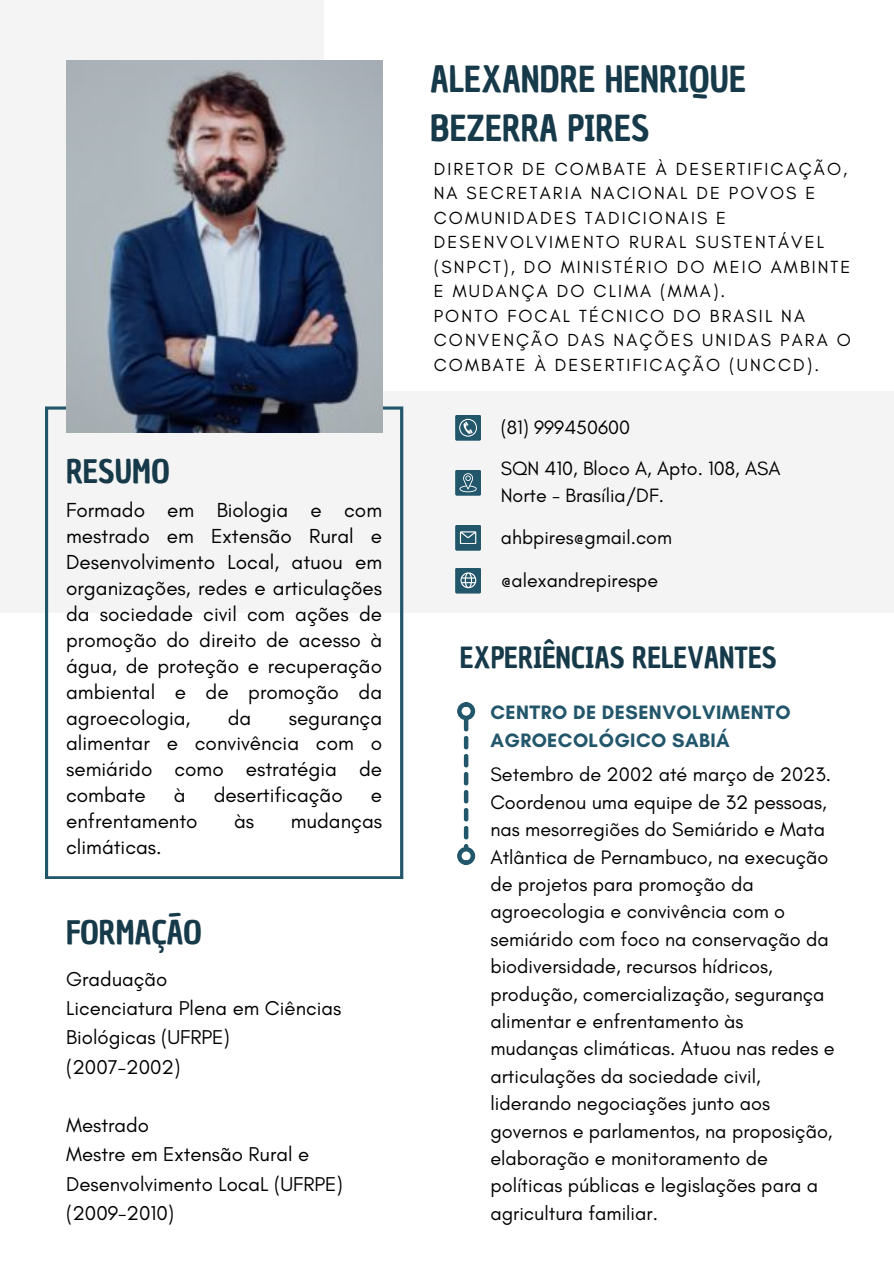
<style>
.page{position:relative;width:894px;height:1264px;background:#fff}
.page>*{position:absolute;margin:0;border:0;box-sizing:border-box;transform-origin:0 0}
.t1{font:34.95px/48.9px "Chau Philomene One";color:#163a49}
.t2{font:31.65px "Chau Philomene One";color:#163a49}
.t3{font:28.5px "Chau Philomene One";color:#163a49}
.t4{font:20.7px/25.8px "Glacial Indifference";color:#000;text-align:justify}
.t5{font:20.4px/29.2px "Glacial Indifference";color:#000}
.t6{font:19.95px/27.5px "Glacial Indifference";color:#000}
.t7{font:700 19.8px/27.2px "Glacial Indifference";letter-spacing:.02em;color:#22566b}
.t8{font:19.65px/27px "Glacial Indifference";color:#000}
.t9{font:17.85px/24.5px "Glacial Indifference";letter-spacing:.12em;color:#000}
</style>
<div class="page">
<div style="left:0;top:0;width:324px;height:419px;background:#f4f4f4"></div>
<div style="left:0;top:391px;width:893px;height:222px;background:#f4f4f4"></div>
<svg style="left:45px;top:406px;width:358px;height:473px"></svg>
<img style="left:66px;top:60px;width:316px;height:372px">
<svg style="left:464px;top:720px;width:4px;height:127px"></svg>
<div style="left:457px;top:702px;width:18px;height:18px;border:4px solid #22566b;border-radius:50%"></div>
<div style="left:457px;top:847px;width:18px;height:18px;border:4px solid #22566b;border-radius:50%"></div>
<div style="left:455px;top:415px;width:26px;height:25px;background:#22566b;border-radius:2px"></div>
<div style="left:455px;top:525px;width:26px;height:25px;background:#22566b;border-radius:2px"></div>
<div style="left:455px;top:567px;width:26px;height:26px;background:#22566b;border-radius:2px"></div>
<div style="left:455px;top:470px;width:26px;height:25px;background:#22566b;border-radius:2px"></div>
<svg style="left:459px;top:473px;width:17px;height:19px"></svg>
<svg style="left:460px;top:531px;width:16px;height:12px"></svg>
<svg style="left:460px;top:572px;width:16px;height:16px"></svg>
<svg style="left:459px;top:419px;width:18px;height:17px"></svg>
<p class="t2" style="left:66px;top:450px;width:105px">RESUMO</p>
<h4 class="t4" style="left:66px;top:497px;width:317px">Formado em Biologia e com mestrado em Extensão Rural e Desenvolvimento Local, atuou em organizações, redes e articulações da sociedade civil com ações de promoção do direito de acesso à água, de proteção e recuperação ambiental e de promoção da agroecologia,</h4>
<h4 class="t4" style="left:228px;top:704px;width:25px">da</h4>
<h4 class="t4" style="left:66px;top:704px;width:317px;text-indent:222px">segurança alimentar e convivência com o semiárido como estratégia de combate</h4>
<h4 class="t4" style="left:174px;top:782px;width:13px">à</h4>
<h4 class="t4" style="left:214px;top:782px;width:130px">desertificação</h4>
<h4 class="t4" style="left:371px;top:782px;width:13px">e</h4>
<h4 class="t4" style="left:66px;top:808px;width:133px">enfrentamento</h4>
<h4 class="t4" style="left:234px;top:808px;width:22px">às</h4>
<h4 class="t4" style="left:291px;top:808px;width:93px">mudanças</h4>
<h4 class="t4" style="left:66px;top:833px;width:97px">climáticas.</h4>
<h4 class="t2" style="left:66px;top:910px;width:137px">FORMAÇÃO</h4>
<h1 class="t5" style="left:66px;top:963px;width:276px">Graduação<br>Licenciatura Plena em Ciências<br>Biológicas (UFRPE) (2007-2002)</h1>
<h4 class="t5" style="left:66px;top:1110px;width:278px">Mestrado<br>Mestre em Extensão Rural e<br>Desenvolvimento LocaL (UFRPE) (2009-2010)</h4>
<p class="t1" style="left:430px;top:56px;width:317px">ALEXANDRE HENRIQUE<br>BEZERRA PIRES</p>
<p class="t9" style="left:433px;top:156px;width:418px">DIRETOR DE COMBATE À DESERTIFICAÇÃO, NA SECRETARIA NACIONAL DE POVOS E COMUNIDADES TADICIONAIS E DESENVOLVIMENTO RURAL SUSTENTÁVEL (SNPCT), DO MINISTÉRIO DO MEIO AMBINTE E MUDANÇA DO CLIMA (MMA).</p>
<p class="t9" style="left:433px;top:303px;width:418px">PONTO FOCAL TÉCNICO DO BRASIL NA<br>CONVENÇÃO DAS NAÇÕES UNIDAS PARA O<br>COMBATE À DESERTIFICAÇÃO (UNCCD).</p>
<h4 class="t8" style="left:500px;top:413px;width:131px">(81) 999450600</h4>
<h2 class="t8" style="left:500px;top:455px;width:281px">SQN 410, Bloco A, Apto. 108, ASA<br>Norte - Brasília/DF.</h2>
<p class="t8" style="left:500px;top:523px;width:173px">ahbpires@gmail.com</p>
<h4 class="t8" style="left:500px;top:566px;width:159px">@alexandrepirespe</h4>
<p class="t3" style="left:460px;top:639px;width:318px">EXPERIÊNCIAS RELEVANTES</p>
<p class="t7" style="left:490px;top:699px;width:302px">CENTRO DE DESENVOLVIMENTO<br>AGROECOLÓGICO SABIÁ</p>
<h1 class="t6" style="left:490px;top:760px;width:345px">Setembro de 2002 até março de 2023.<br>Coordenou uma equipe de 32 pessoas, nas mesorregiões do Semiárido e Mata Atlântica de Pernambuco, na execução de projetos para promoção da agroecologia e convivência com o semiárido com foco na conservação da biodiversidade, recursos hídricos, produção, comercialização, segurança alimentar e enfrentamento às mudanças climáticas. Atuou nas redes e articulações da sociedade civil, liderando negociações junto aos governos e parlamentos, na proposição, elaboração e monitoramento de políticas públicas e legislações para a agricultura familiar.</h1>
</div>
